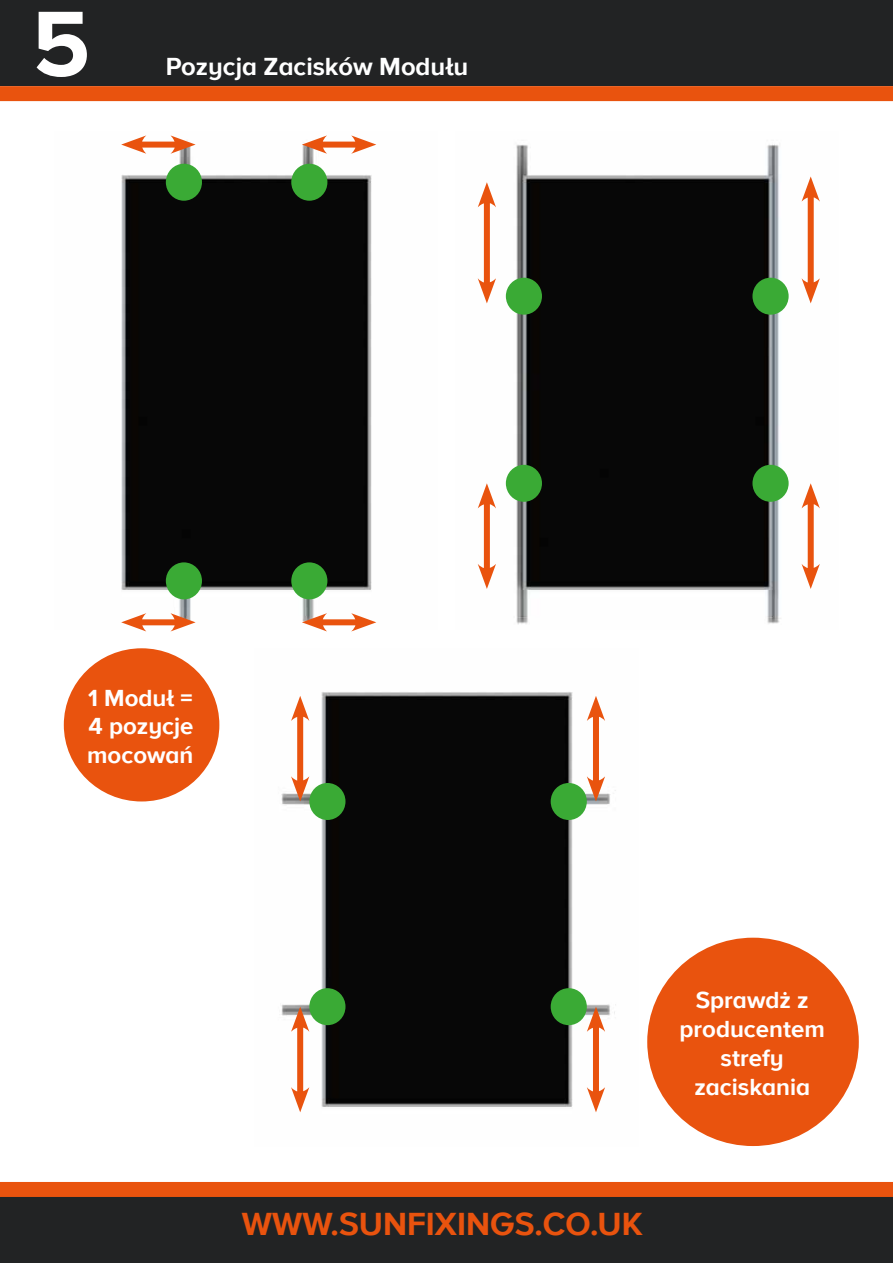
<style>
.page{position:relative;width:893px;height:1263px;background:#fff}
.page>*{position:absolute;margin:0;border:0;box-sizing:border-box;transform-origin:0 0}
.t1{font:700 96px "Proxima Nova A";color:#fff}
.t2{font:700 33px "Proxima Nova A";color:#e9530e}
.t3{font:700 25.5px "Proxima Nova A";color:#fff}
.t4{font:700 24px/28.8px "Proxima Nova A";color:#fff;text-align:center}
</style>
<div class="page">
<div style="left:0;top:0;width:893px;height:86px;background:#222324"></div>
<div style="left:0;top:1195px;width:893px;height:68px;background:#222324"></div>
<div style="left:0;top:1182px;width:893px;height:15px;background:#e9530e"></div>
<div style="left:0;top:86px;width:893px;height:15px;background:#e9530e"></div>
<img style="left:121px;top:141px;width:256px;height:485px">
<img style="left:477px;top:144px;width:343px;height:481px">
<img style="left:281px;top:692px;width:335px;height:421px">
<div style="left:506px;top:278px;width:36px;height:37px;background:#3aaa35;border-radius:50%"></div>
<div style="left:309px;top:783px;width:36px;height:37px;background:#3aaa35;border-radius:50%"></div>
<div style="left:551px;top:783px;width:36px;height:37px;background:#3aaa35;border-radius:50%"></div>
<div style="left:166px;top:164px;width:36px;height:37px;background:#3aaa35;border-radius:50%"></div>
<div style="left:166px;top:562px;width:36px;height:37px;background:#3aaa35;border-radius:50%"></div>
<div style="left:291px;top:164px;width:36px;height:37px;background:#3aaa35;border-radius:50%"></div>
<div style="left:291px;top:562px;width:36px;height:37px;background:#3aaa35;border-radius:50%"></div>
<div style="left:752px;top:278px;width:37px;height:37px;background:#3aaa35;border-radius:50%"></div>
<div style="left:506px;top:465px;width:36px;height:37px;background:#3aaa35;border-radius:50%"></div>
<div style="left:309px;top:988px;width:36px;height:37px;background:#3aaa35;border-radius:50%"></div>
<div style="left:551px;top:988px;width:36px;height:37px;background:#3aaa35;border-radius:50%"></div>
<div style="left:752px;top:465px;width:37px;height:37px;background:#3aaa35;border-radius:50%"></div>
<div style="left:136px;top:142px;width:45px;height:6px;background:#e9530e"></div>
<svg style="left:121px;top:135px;width:25px;height:19px"></svg>
<svg style="left:170px;top:135px;width:26px;height:19px"></svg>
<div style="left:136px;top:619px;width:45px;height:6px;background:#e9530e"></div>
<svg style="left:121px;top:613px;width:25px;height:18px"></svg>
<svg style="left:170px;top:613px;width:26px;height:18px"></svg>
<div style="left:317px;top:142px;width:45px;height:6px;background:#e9530e"></div>
<svg style="left:302px;top:135px;width:25px;height:19px"></svg>
<svg style="left:351px;top:135px;width:25px;height:19px"></svg>
<div style="left:317px;top:619px;width:45px;height:6px;background:#e9530e"></div>
<svg style="left:302px;top:613px;width:25px;height:18px"></svg>
<svg style="left:351px;top:613px;width:25px;height:18px"></svg>
<div style="left:484px;top:498px;width:6px;height:76px;background:#e9530e"></div>
<svg style="left:478px;top:483px;width:18px;height:25px"></svg>
<svg style="left:478px;top:564px;width:18px;height:25px"></svg>
<div style="left:297px;top:711px;width:6px;height:76px;background:#e9530e"></div>
<svg style="left:291px;top:696px;width:18px;height:25px"></svg>
<svg style="left:291px;top:776px;width:18px;height:25px"></svg>
<div style="left:297px;top:1021px;width:6px;height:76px;background:#e9530e"></div>
<svg style="left:291px;top:1007px;width:18px;height:25px"></svg>
<svg style="left:291px;top:1087px;width:18px;height:25px"></svg>
<div style="left:593px;top:711px;width:6px;height:76px;background:#e9530e"></div>
<svg style="left:587px;top:696px;width:18px;height:25px"></svg>
<svg style="left:587px;top:776px;width:18px;height:25px"></svg>
<div style="left:593px;top:1021px;width:6px;height:76px;background:#e9530e"></div>
<svg style="left:587px;top:1007px;width:18px;height:25px"></svg>
<svg style="left:587px;top:1087px;width:18px;height:25px"></svg>
<div style="left:484px;top:197px;width:6px;height:92px;background:#e9530e"></div>
<svg style="left:478px;top:182px;width:18px;height:25px"></svg>
<svg style="left:478px;top:278px;width:18px;height:25px"></svg>
<div style="left:808px;top:498px;width:6px;height:76px;background:#e9530e"></div>
<svg style="left:801px;top:483px;width:19px;height:25px"></svg>
<svg style="left:801px;top:564px;width:19px;height:25px"></svg>
<div style="left:808px;top:191px;width:6px;height:98px;background:#e9530e"></div>
<svg style="left:801px;top:176px;width:19px;height:26px"></svg>
<svg style="left:801px;top:278px;width:19px;height:25px"></svg>
<div style="left:647px;top:938px;width:212px;height:208px;background:#e9530e;border-radius:50%"></div>
<div style="left:64px;top:648px;width:155px;height:153px;background:#e9530e;border-radius:50%"></div>
<h1 class="t1" style="left:32px;top:-11px;width:60px">5</h1>
<p class="t3" style="left:166px;top:52px;width:304px">Pozycja Zacisków Modułu</p>
<p class="t4" style="left:87px;top:684px;width:108px;text-align:justify">1 Moduł = 4 pozycje mocowań</p>
<p class="t4" style="left:679px;top:987px;width:147px">Sprawdż z producentem strefy zaciskania</p>
<h2 class="t2" style="left:242px;top:1205px;width:402px">WWW.SUNFIXINGS.CO.UK</h2>
</div>
